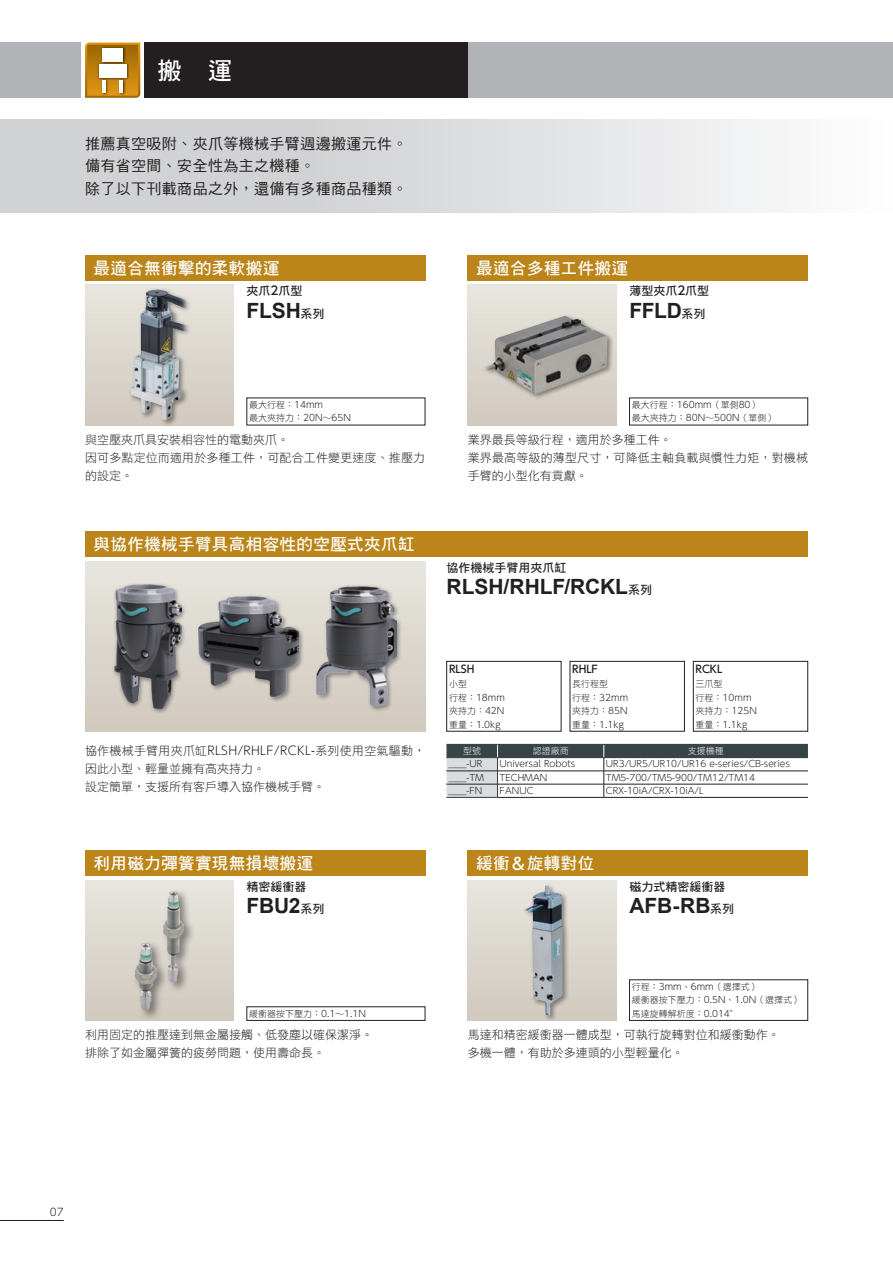
<style>
.page{position:relative;width:893px;height:1263px;background:#fff}
.page>*{position:absolute;margin:0;border:0;box-sizing:border-box;transform-origin:0 0}
.t1{font:24px "DF Hei Std W7";color:#fff}
.t2{font:700 21px "Arial";letter-spacing:-.01em;color:#231f20}
.t3{font:16.5px "DF Hei Std W7";letter-spacing:.025em;color:#fff}
.t4{font:15px/22.5px "DF Hei Std W5";letter-spacing:.025em;color:#231f20}
.t5{font:12px/18px "DF Hei Std W3";color:#231f20}
.t6{font:12px "DF Hei Std W7";color:#231f20}
.t7{font:500 10.5px "UD Shin Go Pro";color:#231f20}
.t8{font:300 10.5px "UD Shin Go Pro";color:#231f20}
.t9{font:300 9px "UD Shin Go Pro";color:#231f20}
.t10{font:9px/13.5px "DF Hei Std W3";color:#231f20}
.t11{font:9px "DF Hei Std W3";color:#fff}
.s1{font-family:"UD Shin Go Pro";font-weight:500}
.s2{font-family:"DF Hei Std W7";font-weight:400;font-size:12px}
.s3{font-family:"UD Shin Go Pro";font-weight:300}
.s4{font-family:"DF Hei Std W3";font-weight:400}
</style>
<div class="page">
<div style="left:0;top:43px;width:81px;height:55px;background:#b2b3b7"></div>
<div style="left:468px;top:43px;width:425px;height:55px;background:#b2b3b7"></div>
<div style="left:145px;top:43px;width:323px;height:55px;background:#231f20"></div>
<svg style="left:85px;top:43px;width:55px;height:55px"></svg>
<div style="left:99px;top:64px;width:27px;height:14px;background:#fff"></div>
<div style="left:85px;top:255px;width:340px;height:26px;background:#bb851a"></div>
<div style="left:85px;top:531px;width:723px;height:26px;background:#bb851a"></div>
<div style="left:468px;top:255px;width:340px;height:26px;background:#bb851a"></div>
<div style="left:85px;top:285px;width:149px;height:140px;background:linear-gradient(to bottom,#e7e6de,#d1c9bf)"></div>
<div style="left:128px;top:288px;width:65px;height:137px;background:#231f20;opacity:.5"></div>
<img style="left:130px;top:290px;width:58px;height:130px">
<div style="left:85px;top:561px;width:340px;height:170px;background:linear-gradient(to bottom,#e7e6de,#d1c9bf)"></div>
<div style="left:468px;top:285px;width:149px;height:140px;background:linear-gradient(to bottom,#e7e6de,#d1c9bf)"></div>
<div style="left:482px;top:314px;width:132px;height:87px;background:#231f20;opacity:.5"></div>
<img style="left:477px;top:316px;width:130px;height:78px">
<div style="left:446px;top:661px;width:115px;height:70px;border:1px solid #231f20"></div>
<div style="left:570px;top:661px;width:115px;height:70px;border:1px solid #231f20"></div>
<div style="left:693px;top:661px;width:115px;height:70px;border:1px solid #231f20"></div>
<div style="left:0;top:119px;width:893px;height:94px;background:linear-gradient(to right,#c7c8ca,#f8f8f9)"></div>
<div style="left:85px;top:880px;width:149px;height:140px;background:linear-gradient(to bottom,#e7e6de,#d1c9bf)"></div>
<div style="left:133px;top:889px;width:62px;height:131px;background:#231f20;opacity:.5"></div>
<img style="left:135px;top:891px;width:49px;height:119px">
<div style="left:85px;top:850px;width:340px;height:26px;background:#bb851a"></div>
<div style="left:468px;top:850px;width:340px;height:26px;background:#bb851a"></div>
<div style="left:468px;top:880px;width:149px;height:140px;background:linear-gradient(to bottom,#e7e6de,#d1c9bf)"></div>
<div style="left:522px;top:883px;width:47px;height:137px;background:#231f20;opacity:.5"></div>
<img style="left:522px;top:885px;width:41px;height:130px">
<hr style="left:498px;top:797px;width:106px;height:1px;background:#231f20">
<hr style="left:604px;top:797px;width:204px;height:1px;background:#231f20">
<svg style="left:446px;top:744px;width:362px;height:53px"></svg>
<hr style="left:446px;top:797px;width:52px;height:1px;background:#2f3b49">
<div style="left:111px;top:582px;width:291px;height:132px;background:#231f20;opacity:.5"></div>
<img style="left:316px;top:586px;width:80px;height:120px">
<img style="left:199px;top:596px;width:100px;height:100px">
<img style="left:114px;top:585px;width:67px;height:123px">
<hr style="left:0;top:1220px;width:64px;height:1px;background:#231f20">
<h1 class="t1" style="left:157px;top:57px;width:76px">搬 運</h1>
<p class="t4" style="left:85px;top:132px;width:324px">推薦真空吸附、夾爪等機械手臂週邊搬運元件。備有省空間、安全性為主之機種。<br>除了以下刊載商品之外，還備有多種商品種類。</p>
<h3 class="t3" style="left:94px;top:259px;width:187px">最適合無衝擊的柔軟搬運</h3>
<p class="t6" style="left:247px;top:284px;width:57px">夾爪<span class="s1">2</span>爪型</p>
<h2 class="t2" style="left:247px;top:297px;width:79px">FLSH<span class="s2">系列</span></h2>
<h3 class="t3" style="left:476px;top:259px;width:153px">最適合多種工件搬運</h3>
<p class="t6" style="left:629px;top:284px;width:81px">薄型夾爪<span class="s1">2</span>爪型</p>
<h2 class="t2" style="left:629px;top:297px;width:78px">FFLD<span class="s2">系列</span></h2>
<p class="t10" style="left:249px;top:398px;width:103px">最大行程：<span class="s3">14mm<br></span>最大夾持力：<span class="s3">20N</span>∼<span class="s3">65N</span></p>
<p class="t5" style="left:85px;top:431px;width:342px">與空壓夾爪具安裝相容性的電動夾爪。<br>因可多點定位而適用於多種工件，可配合工件變更速度、推壓力的設定。</p>
<h3 class="t3" style="left:94px;top:535px;width:322px">與協作機械手臂具高相容性的空壓式夾爪缸</h3>
<p class="t10" style="left:632px;top:398px;width:145px">最大行程：<span class="s3">160mm</span>（單側<span class="s3">80</span>）<br>最大夾持力：<span class="s3">80N</span>∼<span class="s3">500N</span>（單側）</p>
<p class="t5" style="left:468px;top:431px;width:342px">業界最長等級行程，適用於多種工件。<br>業界最高等級的薄型尺寸，可降低主軸負載與慣性力矩，對機械手臂的小型化有貢獻。</p>
<p class="t6" style="left:446px;top:561px;width:121px">協作機械手臂用夾爪缸</p>
<h2 class="t2" style="left:446px;top:573px;width:207px">RLSH/RHLF/RCKL<span class="s2">系列</span></h2>
<p class="t5" style="left:85px;top:741px;width:342px">協作機械手臂用夾爪缸<span class="s3">RLSH/RHLF/RCKL-</span>系列使用空氣驅動，因此小型、輕量並擁有高夾持力。<br>設定簡單，支援所有客戶導入協作機械手臂。</p>
<p class="t7" style="left:449px;top:660px;width:27px">RLSH</p>
<p class="t10" style="left:449px;top:677px;width:19px">小型</p>
<p class="t9" style="left:449px;top:690px;width:57px"><span class="s4">行程：</span>18mm</p>
<p class="t10" style="left:449px;top:704px;width:57px">夾持力：<span class="s3">42N</span></p>
<p class="t9" style="left:449px;top:717px;width:53px"><span class="s4">重量：</span>1.0kg</p>
<p class="t7" style="left:572px;top:660px;width:27px">RHLF</p>
<p class="t10" style="left:572px;top:677px;width:37px">長行程型</p>
<p class="t9" style="left:572px;top:690px;width:57px"><span class="s4">行程：</span>32mm</p>
<p class="t10" style="left:572px;top:704px;width:57px">夾持力：<span class="s3">85N</span></p>
<p class="t9" style="left:572px;top:717px;width:53px"><span class="s4">重量：</span>1.1kg</p>
<p class="t7" style="left:696px;top:660px;width:28px">RCKL</p>
<p class="t10" style="left:696px;top:677px;width:28px">三爪型</p>
<p class="t9" style="left:696px;top:690px;width:57px"><span class="s4">行程：</span>10mm</p>
<p class="t10" style="left:696px;top:704px;width:63px">夾持力：<span class="s3">125N</span></p>
<p class="t9" style="left:696px;top:717px;width:53px"><span class="s4">重量：</span>1.1kg</p>
<p class="t11" style="left:463px;top:746px;width:19px">型號</p>
<p class="t11" style="left:533px;top:746px;width:37px">認證廠商</p>
<p class="t11" style="left:688px;top:746px;width:37px">支援機種</p>
<p class="t9" style="left:449px;top:757px;width:35px">____-UR</p>
<p class="t9" style="left:500px;top:757px;width:77px">Universal Robots</p>
<p class="t9" style="left:606px;top:757px;width:185px">UR3/UR5/UR10/UR16 e-series/CB-series</p>
<p class="t9" style="left:449px;top:770px;width:37px">____-TM</p>
<p class="t9" style="left:500px;top:770px;width:49px">TECHMAN</p>
<p class="t9" style="left:606px;top:770px;width:151px">TM5-700/TM5-900/TM12/TM14</p>
<p class="t9" style="left:449px;top:783px;width:35px">____-FN</p>
<p class="t9" style="left:500px;top:783px;width:35px">FANUC</p>
<p class="t9" style="left:606px;top:783px;width:99px">CRX-10iA/CRX-10iA/L</p>
<h3 class="t3" style="left:94px;top:854px;width:221px">利用磁力彈簧實現無損壞搬運</h3>
<h3 class="t3" style="left:476px;top:854px;width:119px">緩衝<span class="s1">＆</span>旋轉對位</h3>
<p class="t6" style="left:247px;top:880px;width:61px">精密緩衝器</p>
<h2 class="t2" style="left:247px;top:892px;width:79px">FBU2<span class="s2">系列</span></h2>
<p class="t6" style="left:629px;top:880px;width:97px">磁力式精密緩衝器</p>
<h2 class="t2" style="left:629px;top:892px;width:106px">AFB-RB<span class="s2">系列</span></h2>
<p class="t10" style="left:249px;top:1007px;width:118px">緩衝器按下壓力：<span class="s3">0.1</span>∼<span class="s3">1.1N</span></p>
<p class="t5" style="left:85px;top:1026px;width:289px">利用固定的推壓達到無金屬接觸、低發塵以確保潔淨。排除了如金屬彈簧的疲勞問題，使用壽命長。</p>
<p class="t10" style="left:632px;top:980px;width:171px">行程：<span class="s3">3mm</span>、<span class="s3">6mm</span>（選擇式）<br>緩衝器按下壓力：<span class="s3">0.5N</span>、<span class="s3">1.0N</span>（選擇式）馬達旋轉解析度：<span class="s3">0.014°</span></p>
<p class="t5" style="left:468px;top:1026px;width:314px">馬達和精密緩衝器一體成型，可執行旋轉對位和緩衝動作。多機一體，有助於多連頭的小型輕量化。</p>
<p class="t8" style="left:50px;top:1203px;width:15px">07</p>
</div>
